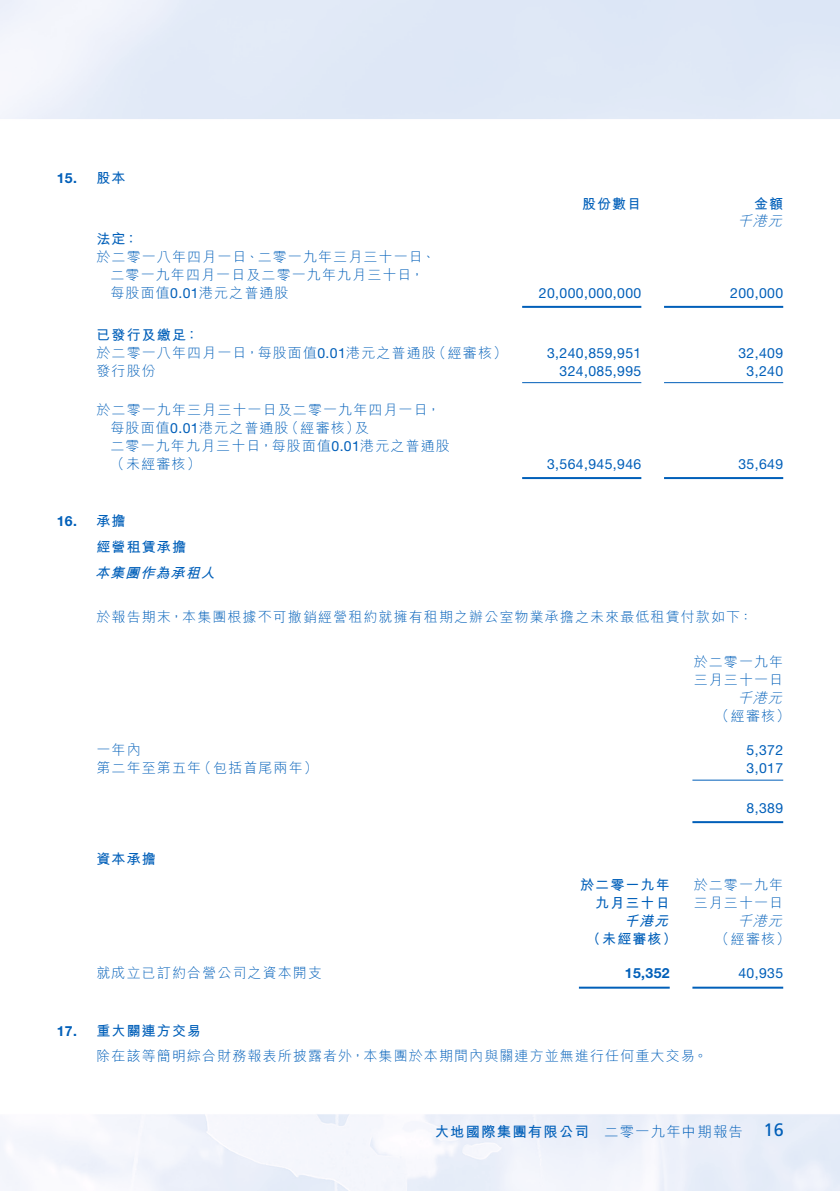
<style>
.page{position:relative;width:840px;height:1191px;background:#fff}
.page>*{position:absolute;margin:0;border:0;box-sizing:border-box;transform-origin:0 0}
.t1{font:700 14.4px "M Hei HK";letter-spacing:.08em;color:#005fb9}
.t2{font:300 14px/17.8px "M Hei HK";letter-spacing:.08em;color:#005fb9}
.t3{font:14px "Helvetica Neue LT Std";letter-spacing:.03em;color:#005fb9}
.t4{font:700 14px/17.8px "M Hei HK";letter-spacing:.08em;color:#005fb9;text-align:right}
.t5{font:700 14px "Helvetica Neue LT Std";letter-spacing:.03em;color:#005fb9}
.t6{font:italic 700 14px "M Hei HK";color:#005fb9}
.t7{font:italic 300 14px "M Hei HK";color:#005fb9}
.s1{font-family:"M Hei HK"}
.s2{font-family:"Helvetica Neue LT Std";font-weight:400}
.s3{font-weight:700}
.s4{font-family:"Helvetica Neue LT Std";font-weight:700}
.s5{font-weight:300}
.s6{font-family:"Frutiger LT Std";font-weight:400;font-size:18px}
</style>
<div class="page">
<img style="left:0;top:0;width:839px;height:1191px">
<hr style="left:522px;top:306px;width:119px;height:2px;background:#005fb9">
<hr style="left:663px;top:306px;width:119px;height:2px;background:#005fb9">
<hr style="left:522px;top:382px;width:119px;height:1px;background:#005fb9">
<hr style="left:663px;top:382px;width:119px;height:1px;background:#005fb9">
<hr style="left:522px;top:477px;width:119px;height:2px;background:#005fb9">
<hr style="left:663px;top:477px;width:119px;height:2px;background:#005fb9">
<hr style="left:692px;top:779px;width:90px;height:1px;background:#005fb9">
<hr style="left:692px;top:821px;width:90px;height:2px;background:#005fb9">
<hr style="left:578px;top:986px;width:91px;height:2px;background:#005fb9">
<hr style="left:692px;top:986px;width:90px;height:2px;background:#005fb9">
<p class="t5" style="left:57px;top:169px;width:70px">15. <span class="s1">股本</span></p>
<p class="t4" style="left:96px;top:229px;width:43px">法定：</p>
<p class="t2" style="left:110px;top:248px;width:326px;text-indent:-14px">於二零一八年四月一日、二零一九年三月三十一日、二零一九年四月一日及二零一九年九月三十日，每股面值<span class="s2">0.01</span>港元之普通股</p>
<p class="t2" style="left:96px;top:326px;width:412px"><span class="s3">已發行及繳足：<br></span>於二零一八年四月一日，每股面值<span class="s2">0.01</span>港元之普通股（經審核）</p>
<p class="t4" style="left:581px;top:193px;width:61px">股份數目</p>
<p class="t4" style="left:753px;top:193px;width:31px">金額</p>
<p class="t7" style="left:737px;top:214px;width:49px">千港元</p>
<p class="t3" style="left:538px;top:284px;width:104px">20,000,000,000</p>
<p class="t3" style="left:729px;top:284px;width:54px">200,000</p>
<p class="t3" style="left:546px;top:344px;width:96px">3,240,859,951</p>
<p class="t3" style="left:738px;top:344px;width:46px">32,409</p>
<p class="t2" style="left:96px;top:361px;width:61px">發行股份</p>
<p class="t3" style="left:559px;top:362px;width:83px">324,085,995</p>
<p class="t3" style="left:746px;top:362px;width:38px">3,240</p>
<p class="t2" style="left:110px;top:401px;width:341px;text-indent:-14px">於二零一九年三月三十一日及二零一九年四月一日，每股面值<span class="s2">0.01</span>港元之普通股（經審核）及<br>二零一九年九月三十日，每股面值<span class="s2">0.01</span>港元之普通股（未經審核）</p>
<p class="t3" style="left:546px;top:455px;width:96px">3,564,945,946</p>
<p class="t3" style="left:738px;top:455px;width:46px">35,649</p>
<p class="t5" style="left:57px;top:512px;width:70px">16. <span class="s1">承擔</span></p>
<p class="t4" style="left:96px;top:536px;width:91px">經營租賃承擔</p>
<p class="t6" style="left:95px;top:562px;width:126px">本集團作為承租人</p>
<p class="t2" style="left:96px;top:608px;width:657px">於報告期末，本集團根據不可撤銷經營租約就擁有租期之辦公室物業承擔之未來最低租賃付款如下：</p>
<p class="t2" style="left:693px;top:653px;width:91px">於二零一九年三月三十一日</p>
<p class="t7" style="left:737px;top:690px;width:49px">千港元</p>
<p class="t2" style="left:714px;top:706px;width:77px">（經審核）</p>
<p class="t2" style="left:96px;top:741px;width:46px">一年內</p>
<p class="t3" style="left:746px;top:742px;width:38px">5,372</p>
<p class="t2" style="left:96px;top:759px;width:223px">第二年至第五年（包括首尾兩年）</p>
<p class="t3" style="left:746px;top:760px;width:38px">3,017</p>
<p class="t3" style="left:746px;top:799px;width:38px">8,389</p>
<p class="t4" style="left:96px;top:849px;width:61px">資本承擔</p>
<p class="t4" style="left:580px;top:875px;width:91px">於二零一九年九月三十日</p>
<p class="t2" style="left:693px;top:876px;width:91px">於二零一九年三月三十一日</p>
<p class="t6" style="left:623px;top:910px;width:50px">千港元</p>
<p class="t7" style="left:737px;top:913px;width:49px">千港元</p>
<p class="t4" style="left:586px;top:928px;width:92px">（未經審核）</p>
<p class="t2" style="left:714px;top:929px;width:77px">（經審核）</p>
<p class="t2" style="left:96px;top:964px;width:227px">就成立已訂約合營公司之資本開支</p>
<p class="t5" style="left:624px;top:964px;width:46px">15,352</p>
<p class="t3" style="left:738px;top:965px;width:46px">40,935</p>
<p class="t2" style="left:96px;top:1017px;width:612px;line-height:25.8px;text-indent:-40px"><span class="s4">17.</span> <span class="s3">重大關連方交易<br></span>除在該等簡明綜合財務報表所披露者外，本集團於本期間內與關連方並無進行任何重大交易。</p>
<p class="t1" style="left:434px;top:1121px;width:350px">大地國際集團有限公司 <span class="s5">二零一九年中期報告</span> <span class="s6">16</span></p>
</div>
